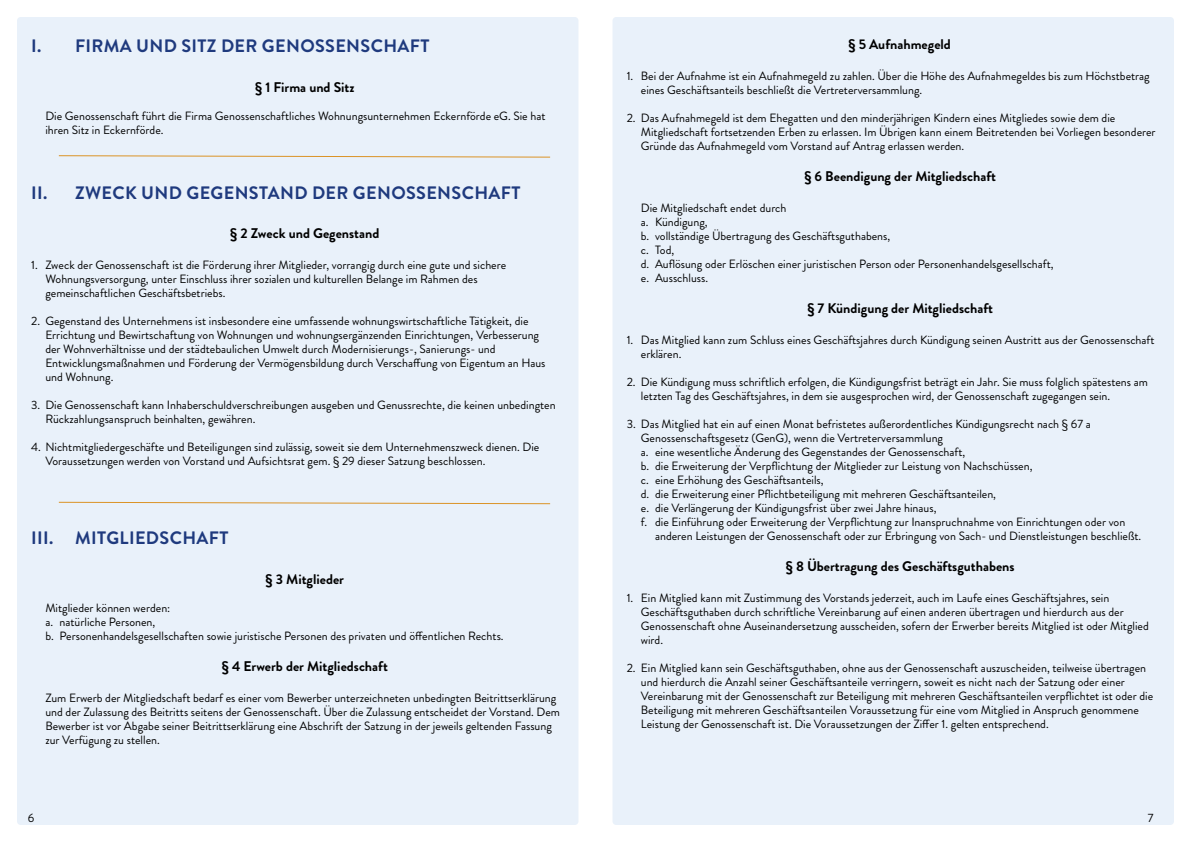
<style>
.page{position:relative;width:1191px;height:842px;background:#fff}
.page>*{position:absolute;margin:0;border:0;box-sizing:border-box;transform-origin:0 0}
.t1{font:700 18px "Brandon Grotesque";letter-spacing:.02em;color:#1f3a7e}
.t2{font:700 14px "Brandon Grotesque";color:#000}
.t3{font:12px/14px "Brandon Grotesque";color:#000}
</style>
<div class="page">
<div style="left:17px;top:17px;width:561px;height:808px;background:#e9f1fa;border-radius:4px"></div>
<svg style="left:58px;top:155px;width:493px;height:3px"></svg>
<svg style="left:58px;top:501px;width:493px;height:4px"></svg>
<div style="left:612px;top:17px;width:562px;height:808px;background:#e9f1fa;border-radius:4px"></div>
<h1 class="t1" style="left:31px;top:34px;width:399px">I. FIRMA UND SITZ DER GENOSSENSCHAFT</h1>
<p class="t2" style="left:255px;top:77px;width:101px">§ 1 Firma und Sitz</p>
<p class="t3" style="left:45px;top:109px;width:501px">Die Genossenschaft führt die Firma Genossenschaftliches Wohnungsunternehmen Eckernförde eG. Sie hat ihren Sitz in Eckernförde.</p>
<h1 class="t1" style="left:31px;top:180px;width:490px">II. ZWECK UND GEGENSTAND DER GENOSSENSCHAFT</h1>
<p class="t2" style="left:230px;top:223px;width:151px">§ 2 Zweck und Gegenstand</p>
<p class="t3" style="left:45px;top:258px;width:462px;text-indent:-14px">1. Zweck der Genossenschaft ist die Förderung ihrer Mitglieder, vorrangig durch eine gute und sichere<br>Wohnungsversorgung, unter Einschluss ihrer sozialen und kulturellen Belange im Rahmen des gemeinschaftlichen Geschäftsbetriebs.</p>
<p class="t3" style="left:45px;top:314px;width:502px;text-indent:-14px">2. Gegenstand des Unternehmens ist insbesondere eine umfassende wohnungswirtschaftliche Tätigkeit, die Errichtung und Bewirtschaftung von Wohnungen und wohnungsergänzenden Einrichtungen, Verbesserung der Wohnverhältnisse und der städtebaulichen Umwelt durch Modernisierungs-, Sanierungs- und Entwicklungsmaßnahmen und Förderung der Vermögensbildung durch Verschaffung von Eigentum an Haus und Wohnung.</p>
<p class="t3" style="left:45px;top:398px;width:512px;text-indent:-14px">3. Die Genossenschaft kann Inhaberschuldverschreibungen ausgeben und Genussrechte, die keinen unbedingten<br>Rückzahlungsanspruch beinhalten, gewähren.</p>
<p class="t3" style="left:45px;top:440px;width:495px;text-indent:-14px">4. Nichtmitgliedergeschäfte und Beteiligungen sind zulässig, soweit sie dem Unternehmenszweck dienen. Die<br>Voraussetzungen werden von Vorstand und Aufsichtsrat gem. § 29 dieser Satzung beschlossen.</p>
<h1 class="t1" style="left:31px;top:526px;width:199px">III. MITGLIEDSCHAFT</h1>
<p class="t2" style="left:266px;top:569px;width:80px">§ 3 Mitglieder</p>
<p class="t3" style="left:45px;top:601px;width:460px">Mitglieder können werden:<br>a. natürliche Personen,<br>b. Personenhandelsgesellschaften sowie juristische Personen des privaten und öffentlichen Rechts.</p>
<p class="t2" style="left:222px;top:656px;width:168px">§ 4 Erwerb der Mitgliedschaft</p>
<p class="t3" style="left:45px;top:691px;width:516px">Zum Erwerb der Mitgliedschaft bedarf es einer vom Bewerber unterzeichneten unbedingten Beitrittserklärung und der Zulassung des Beitritts seitens der Genossenschaft. Über die Zulassung entscheidet der Vorstand. Dem Bewerber ist vor Abgabe seiner Beitrittserklärung eine Abschrift der Satzung in der jeweils geltenden Fassung zur Verfügung zu stellen.</p>
<p class="t2" style="left:848px;top:35px;width:104px">§ 5 Aufnahmegeld</p>
<p class="t3" style="left:641px;top:69px;width:510px;text-indent:-14px">1. Bei der Aufnahme ist ein Aufnahmegeld zu zahlen. Über die Höhe des Aufnahmegeldes bis zum Höchstbetrag eines Geschäftsanteils beschließt die Vertreterversammlung.</p>
<p class="t3" style="left:641px;top:112px;width:516px;text-indent:-14px">2. Das Aufnahmegeld ist dem Ehegatten und den minderjährigen Kindern eines Mitgliedes sowie dem die<br>Mitgliedschaft fortsetzenden Erben zu erlassen. Im Übrigen kann einem Beitretenden bei Vorliegen besonderer<br>Gründe das Aufnahmegeld vom Vorstand auf Antrag erlassen werden.</p>
<p class="t2" style="left:804px;top:167px;width:193px">§ 6 Beendigung der Mitgliedschaft</p>
<p class="t3" style="left:641px;top:201px;width:414px">Die Mitgliedschaft endet durch<br>a. Kündigung,<br>b. vollständige Übertragung des Geschäftsguthabens,<br>c. Tod,<br>d. Auflösung oder Erlöschen einer juristischen Person oder Personenhandelsgesellschaft, e. Ausschluss.</p>
<p class="t2" style="left:807px;top:299px;width:187px">§ 7 Kündigung der Mitgliedschaft</p>
<p class="t3" style="left:641px;top:333px;width:515px;text-indent:-14px">1. Das Mitglied kann zum Schluss eines Geschäftsjahres durch Kündigung seinen Austritt aus der Genossenschaft erklären.</p>
<p class="t3" style="left:641px;top:375px;width:508px;text-indent:-14px">2. Die Kündigung muss schriftlich erfolgen, die Kündigungsfrist beträgt ein Jahr. Sie muss folglich spätestens am letzten Tag des Geschäftsjahres, in dem sie ausgesprochen wird, der Genossenschaft zugegangen sein.</p>
<p class="t3" style="left:626px;top:417px;width:465px">3. Das Mitglied hat ein auf einen Monat befristetes außerordentliches Kündigungsrecht nach § 67 a</p>
<p class="t3" style="left:641px;top:431px;width:304px">Genossenschaftsgesetz (GenG), wenn die Vertreterversammlung</p>
<p class="t3" style="left:641px;top:445px;width:326px">a. eine wesentliche Änderung des Gegenstandes der Genossenschaft,</p>
<p class="t3" style="left:641px;top:459px;width:393px">b. die Erweiterung der Verpflichtung der Mitglieder zur Leistung von Nachschüssen,</p>
<p class="t3" style="left:641px;top:473px;width:184px">c. eine Erhöhung des Geschäftsanteils,</p>
<p class="t3" style="left:641px;top:487px;width:357px">d. die Erweiterung einer Pflichtbeteiligung mit mehreren Geschäftsanteilen,</p>
<p class="t3" style="left:641px;top:501px;width:297px">e. die Verlängerung der Kündigungsfrist über zwei Jahre hinaus,</p>
<p class="t3" style="left:641px;top:515px;width:486px">f. die Einführung oder Erweiterung der Verpflichtung zur Inanspruchnahme von Einrichtungen oder von</p>
<p class="t3" style="left:655px;top:529px;width:488px">anderen Leistungen der Genossenschaft oder zur Erbringung von Sach- und Dienstleistungen beschließt.</p>
<p class="t2" style="left:785px;top:557px;width:230px">§ 8 Übertragung des Geschäftsguthabens</p>
<p class="t3" style="left:641px;top:591px;width:509px;text-indent:-14px">1. Ein Mitglied kann mit Zustimmung des Vorstands jederzeit, auch im Laufe eines Geschäftsjahres, sein Geschäftsguthaben durch schriftliche Vereinbarung auf einen anderen übertragen und hierdurch aus der Genossenschaft ohne Auseinandersetzung ausscheiden, sofern der Erwerber bereits Mitglied ist oder Mitglied wird.</p>
<p class="t3" style="left:641px;top:661px;width:514px;text-indent:-14px">2. Ein Mitglied kann sein Geschäftsguthaben, ohne aus der Genossenschaft auszuscheiden, teilweise übertragen und hierdurch die Anzahl seiner Geschäftsanteile verringern, soweit es nicht nach der Satzung oder einer Vereinbarung mit der Genossenschaft zur Beteiligung mit mehreren Geschäftsanteilen verpflichtet ist oder die Beteiligung mit mehreren Geschäftsanteilen Voraussetzung für eine vom Mitglied in Anspruch genommene Leistung der Genossenschaft ist. Die Voraussetzungen der Ziffer 1. gelten entsprechend.</p>
<p class="t3" style="left:28px;top:811px;width:8px">6</p>
<p class="t3" style="left:1147px;top:811px;width:7px">7</p>
</div>
